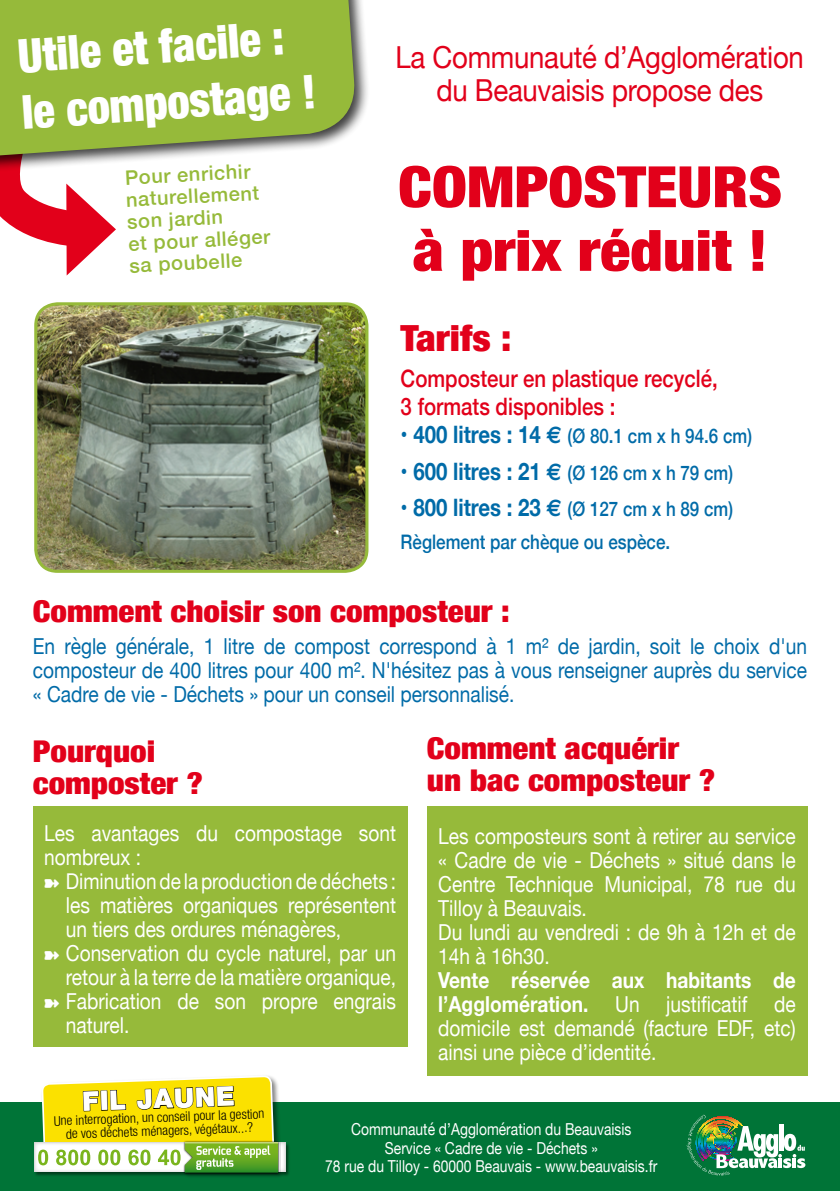
<style>
.page{position:relative;width:840px;height:1191px;background:#fff}
.page>*{position:absolute;margin:0;border:0;box-sizing:border-box;transform-origin:0 0}
.t1{font:900 condensed 57px "Helvetica Neue";color:#e2001a;scale:1.1 1}
.t2{font:900 condensed 46.8px "Helvetica Neue";color:#fff;scale:.95 1}
.t3{font:900 condensed 36px "Helvetica Neue";color:#e2001a;scale:1.1 1}
.t4{font:30.2px "Helvetica Neue";letter-spacing:-.01em;color:#e2001a;scale:.91 1}
.t5{font:900 condensed 30px "Helvetica Neue";color:#e2001a;scale:1.1 1}
.t6{font:900 27px "Helvetica Neue";color:#fff}
.t7{font:500 24px "Helvetica Neue";color:#e2001a;scale:.85 1}
.t8{font:22px/24px "Helvetica Neue";color:#fff;scale:.87 1}
.t9{font:22px/24px "Helvetica Neue";color:#006ba8;text-align:justify;scale:.87 1}
.t10{font:21.8px "Helvetica Neue";color:#fff;scale:.87 1}
.t11{font:500 20px "Helvetica Neue";color:#006ba8;scale:.85 1}
.t12{font:500 20px "Helvetica Neue";color:#96ba3a}
.t13{font:16.4px "Helvetica Neue";color:#fff;scale:.84 1}
.t14{font:300 condensed 13.6px/13.6px "Helvetica Neue";color:#000;text-align:center}
.s1{font-weight:700;font-size:24px}
.s2{font-family:"Euro Sans";font-weight:700;font-size:24px}
.s3{font-weight:700}
</style>
<div class="page">
<div style="left:0;top:1102px;width:839px;height:89px;background:#007437"></div>
<svg style="left:0;top:177px;width:116px;height:99px"></svg>
<img style="left:38px;top:304px;width:329px;height:267px">
<div style="left:34px;top:302px;width:334px;height:271px;border:3px solid #96ba3a;border-radius:22px"></div>
<div style="left:0;top:0;width:370px;height:177px;background:#000;opacity:.75"></div>
<svg style="left:0;top:0;width:357px;height:164px;background:#9bba4b"></svg>
<div style="left:426px;top:806px;width:380px;height:270px;background:#96ba3a"></div>
<div style="left:33px;top:806px;width:374px;height:241px;background:#96ba3a"></div>
<div style="left:41px;top:1074px;width:241px;height:96px;background:#000;opacity:.5"></div>
<div style="left:34px;top:1140px;width:256px;height:39px;background:#000;opacity:.5"></div>
<svg style="left:34px;top:1142px;width:251px;height:29px"></svg>
<img style="left:278px;top:1139px;width:3px;height:36px">
<svg style="left:38px;top:1076px;width:240px;height:103px;background:#d0d144"></svg>
<svg style="left:686px;top:1114px;width:119px;height:61px"></svg>
<p class="t2" style="left:15px;top:18px;width:282px;rotate:-4deg">Utile et facile :</p>
<p class="t2" style="left:19px;top:74px;width:311px;rotate:-4deg">le compostage !</p>
<p class="t12" style="left:124px;top:162px;width:127px;rotate:-3deg">Pour enrichir</p>
<p class="t12" style="left:125px;top:183px;width:135px;rotate:-3deg">naturellement</p>
<p class="t12" style="left:126px;top:205px;width:97px;rotate:-3deg">son jardin</p>
<p class="t12" style="left:127px;top:227px;width:143px;rotate:-3deg">et pour alléger</p>
<p class="t12" style="left:129px;top:249px;width:114px;rotate:-3deg">sa poubelle</p>
<p class="t4" style="left:395px;top:35px;width:450px">La Communauté d’Agglomération</p>
<p class="t4" style="left:436px;top:68px;width:360px">du Beauvaisis propose des</p>
<p class="t1" style="left:398px;top:140px;width:350px">COMPOSTEURS</p>
<p class="t1" style="left:412px;top:204px;width:324px">à prix réduit !</p>
<p class="t3" style="left:400px;top:309px;width:102px">Tarifs :</p>
<p class="t7" style="left:400px;top:359px;width:374px">Composteur en plastique recyclé,</p>
<p class="t7" style="left:400px;top:387px;width:254px">3 formats disponibles :</p>
<p class="t11" style="left:400px;top:420px;width:415px"><span class="s1">• 400 litres : 14</span> <span class="s2">€</span> (Ø 80.1 cm x h 94.6 cm)</p>
<p class="t11" style="left:400px;top:456px;width:392px"><span class="s1">• 600 litres : 21</span> <span class="s2">€</span> (Ø 126 cm x h 79 cm)</p>
<p class="t11" style="left:400px;top:493px;width:392px"><span class="s1">• 800 litres : 23</span> <span class="s2">€</span> (Ø 127 cm x h 89 cm)</p>
<p class="t11" style="left:400px;top:525px;width:318px">Règlement par chèque ou espèce.</p>
<p class="t5" style="left:33px;top:587px;width:435px">Comment choisir son composteur :</p>
<p class="t9" style="left:33px;top:636px;width:890px">En règle générale, 1 litre de compost correspond à 1 m² de jardin, soit le choix d'un composteur de 400 litres pour 400 m². N'hésitez pas à vous renseigner auprès du service « Cadre de vie - Déchets » pour un conseil personnalisé.</p>
<p class="t5" style="left:33px;top:727px;width:113px">Pourquoi</p>
<p class="t5" style="left:33px;top:759px;width:156px">composter ?</p>
<p class="t8" style="left:44px;top:822px;width:406px">Les avantages du compostage sont nombreux :</p>
<p class="t10" style="left:66px;top:865px;width:381px">Diminution de la production de déchets :</p>
<p class="t8" style="left:66px;top:894px;width:381px">les matières organiques représentent un tiers des ordures ménagères,</p>
<p class="t8" style="left:66px;top:942px;width:381px">Conservation du cycle naturel, par un retour à la terre de la matière organique,</p>
<p class="t8" style="left:66px;top:990px;width:381px">Fabrication de son propre engrais naturel.</p>
<p class="t5" style="left:426px;top:724px;width:230px">Comment acquérir</p>
<p class="t5" style="left:426px;top:756px;width:263px">un bac composteur ?</p>
<p class="t8" style="left:438px;top:825px;width:412px;text-align:justify">Les composteurs sont à retirer au service « Cadre de vie - Déchets » situé dans le Centre Technique Municipal, 78 rue du Tilloy à Beauvais.</p>
<p class="t8" style="left:438px;top:921px;width:412px">Du lundi au vendredi : de 9h à 12h et de<br>14h à 16h30.</p>
<p class="t8" style="left:438px;top:969px;width:412px;text-align:justify"><span class="s3">Vente réservée aux habitants de l’Agglomération.</span> Un justificatif de domicile est demandé (facture EDF, etc) ainsi une pièce d’identité.</p>
<p class="t6" style="left:81px;top:1085px;width:154px;rotate:-2deg">FIL JAUNE</p>
<p class="t14" style="left:54px;top:1113px;width:212px;rotate:-2deg">Une interrogation, un conseil pour la gestion de vos déchets ménagers, végétaux...?</p>
<p class="t13" style="left:351px;top:1117px;width:335px">Communauté d’Agglomération du Beauvaisis</p>
<p class="t13" style="left:384px;top:1136px;width:255px">Service « Cadre de vie - Déchets »</p>
<p class="t13" style="left:325px;top:1154px;width:397px">78 rue du Tilloy - 60000 Beauvais - www.beauvaisis.fr</p>
</div>
